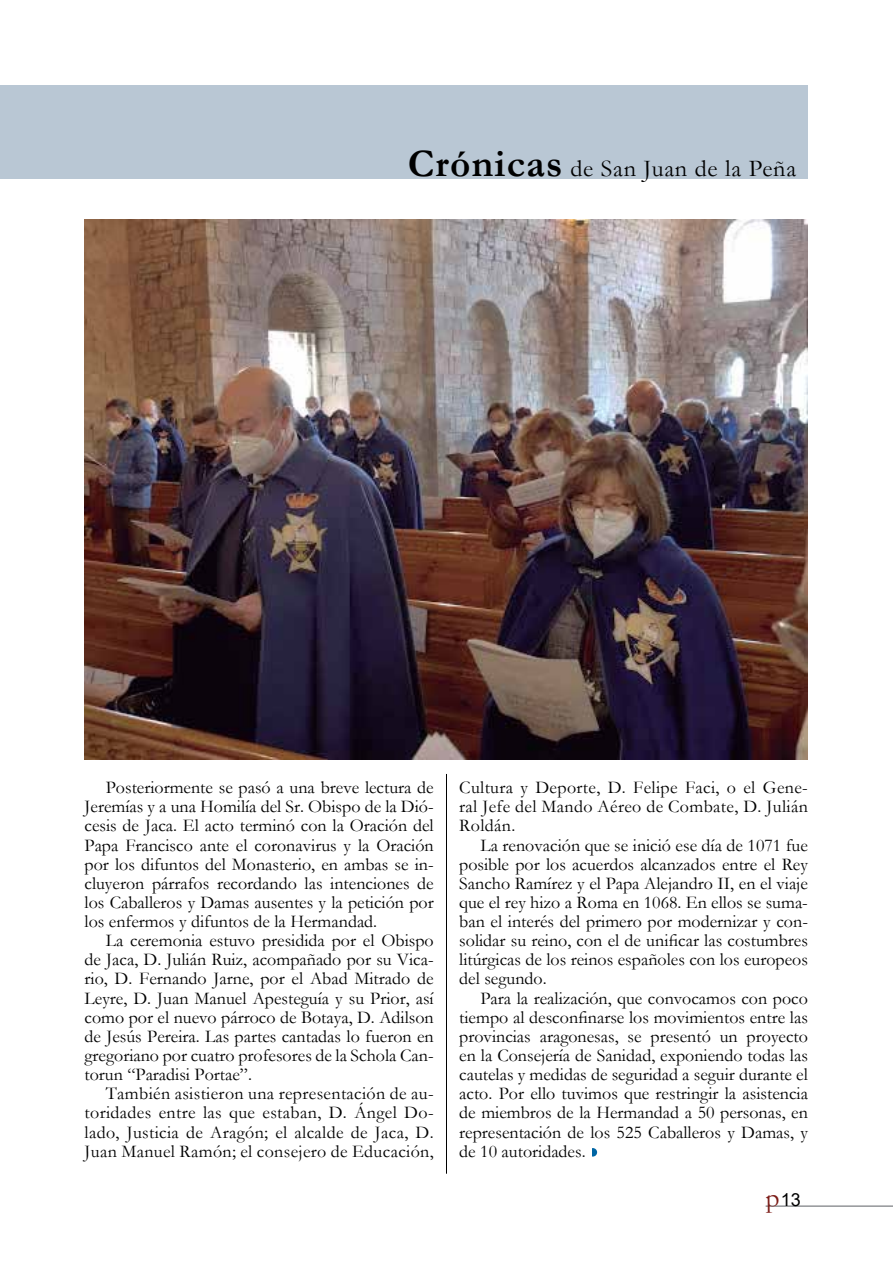
<style>
.page{position:relative;width:893px;height:1263px;background:#fff}
.page>*{position:absolute;margin:0;border:0;box-sizing:border-box;transform-origin:0 0}
.t1{font:24.15px "Garamond";letter-spacing:.03em;color:#000}
.t2{font:18px/19.2px "Garamond";color:#000;text-align:justify}
.t3{font:18px "Arial";color:#000}
.s1{font-weight:700;font-size:39.15px}
.s2{font-family:"Garamond";font-size:27px;color:#7b1b16}
</style>
<div class="page">
<hr style="left:766px;top:1205px;width:127px;height:2px;background:#939598">
<div style="left:0;top:85px;width:808px;height:94px;background:#b9c7d4"></div>
<img style="left:85px;top:219px;width:723px;height:541px">
<svg style="left:593px;top:1148px;width:4px;height:8px"></svg>
<hr style="left:446px;top:774px;width:1px;height:400px;background:#000">
<h1 class="t1" style="left:408px;top:152px;width:390px"><span class="s1">Crónicas</span> de San Juan de la Peña</h1>
<p class="t2" style="left:85px;top:777px;width:351px;text-indent:21px">Posteriormente se pasó a una breve lectura de Jeremías y a una Homilía del Sr. Obispo de la Dió&shy;cesis de Jaca. El acto terminó con la Oración del Papa Francisco ante el coronavirus y la Oración por los difuntos del Monasterio, en ambas se in&shy;cluyeron párrafos recordando las intenciones de los Caballeros y Damas ausentes y la petición por los enfermos y difuntos de la Hermandad.</p>
<p class="t2" style="left:85px;top:930px;width:351px;text-indent:21px">La ceremonia estuvo presidida por el Obispo de Jaca, D. Julián Ruiz, acompañado por su Vica&shy;rio, D. Fernando Jarne, por el Abad Mitrado de Leyre, D. Juan Manuel Apesteguía y su Prior, así como por el nuevo párroco de Botaya, D. Adilson de Jesús Pereira. Las partes cantadas lo fueron en gregoriano por cuatro profesores de la Schola Can&shy;torun “Paradisi Portae”.</p>
<p class="t2" style="left:85px;top:1083px;width:351px;text-indent:21px">También asistieron una representación de au&shy;toridades entre las que estaban, D. Ángel Do&shy;lado, Justicia de Aragón; el alcalde de Jaca, D.<br>Juan Manuel Ramón; el consejero de Educación,</p>
<p class="t2" style="left:459px;top:777px;width:350px">Cultura y Deporte, D. Felipe Faci, o el Gene&shy;ral Jefe del Mando Aéreo de Combate, D. Julián Roldán.</p>
<p class="t2" style="left:459px;top:835px;width:350px;text-indent:21px">La renovación que se inició ese día de 1071 fue posible por los acuerdos alcanzados entre el Rey Sancho Ramírez y el Papa Alejandro II, en el viaje que el rey hizo a Roma en 1068. En ellos se suma&shy;ban el interés del primero por modernizar y con&shy;solidar su reino, con el de unificar las costumbres litúrgicas de los reinos españoles con los europeos del segundo.</p>
<p class="t2" style="left:459px;top:988px;width:350px;text-indent:21px">Para la realización, que convocamos con poco tiempo al desconfinarse los movimientos entre las provincias aragonesas, se presentó un proyecto en la Consejería de Sanidad, exponiendo todas las cautelas y medidas de seguridad a seguir durante el acto. Por ello tuvimos que restringir la asistencia de miembros de la Hermandad a 50 personas, en representación de los 525 Caballeros y Damas, y de 10 autoridades.</p>
<p class="t3" style="left:766px;top:1187px;width:37px"><span class="s2">p</span>13</p>
</div>
